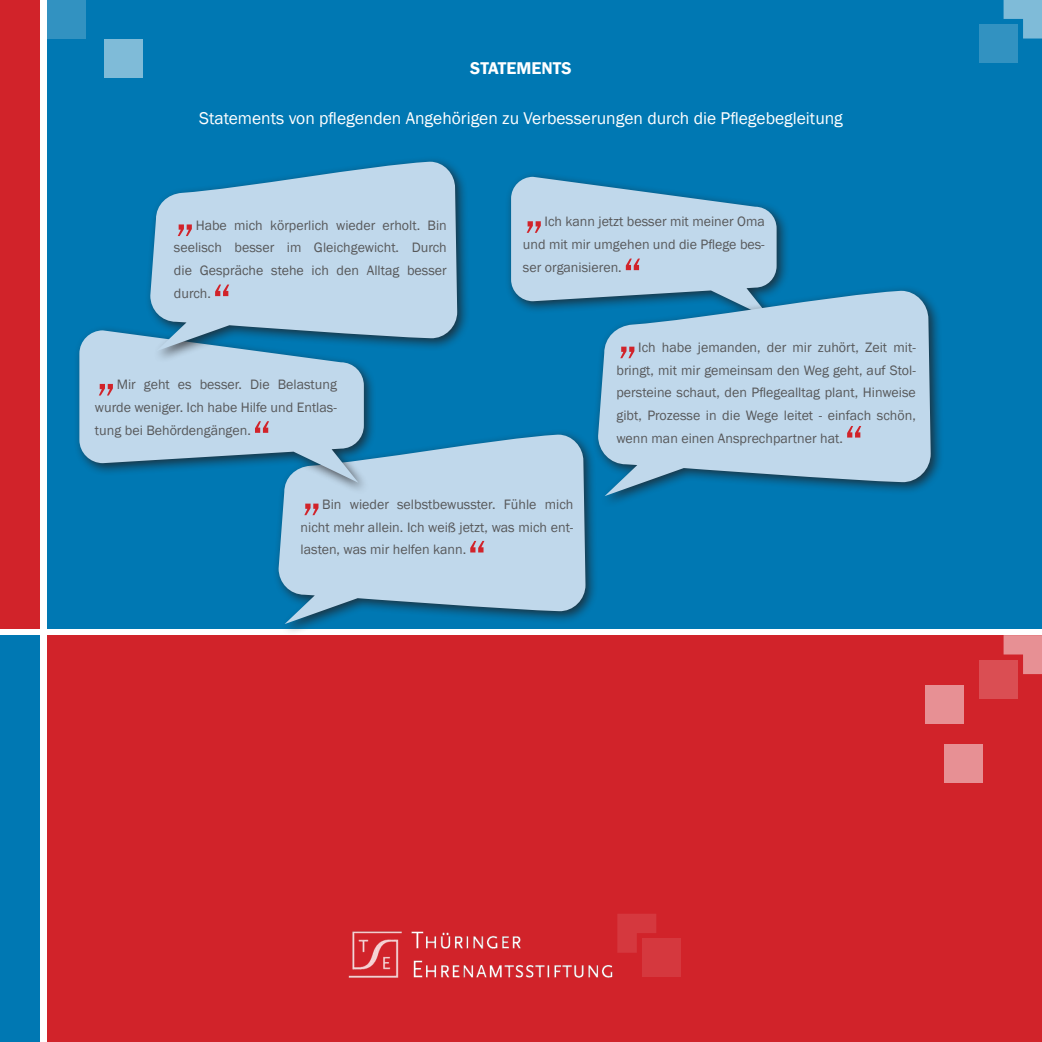
<style>
.page{position:relative;width:1042px;height:1042px;background:#fff}
.page>*{position:absolute;margin:0;border:0;box-sizing:border-box;transform-origin:0 0}
.t1{font:54.25px "Franklin Gothic";color:#d1232a}
.t2{font:17.5px "Franklin Gothic";color:#fff}
.t3{font:600 17.5px "Franklin Gothic";color:#fff}
.t4{font:14px/22.8px "Franklin Gothic";color:#57585a;text-align:justify}
</style>
<div class="page">
<div style="left:47px;top:635px;width:995px;height:407px;background:#d1232a"></div>
<div style="left:0;top:635px;width:40px;height:407px;background:#0078b3"></div>
<div style="left:47px;top:0;width:995px;height:629px;background:#0078b3"></div>
<div style="left:47px;top:0;width:39px;height:39px;background:#3292c1"></div>
<img style="left:348px;top:931px;width:271px;height:47px">
<svg style="left:617px;top:914px;width:39px;height:38px"></svg>
<div style="left:642px;top:938px;width:39px;height:39px;background:#d5383e"></div>
<div style="left:0;top:0;width:40px;height:629px;background:#d1232a"></div>
<svg style="left:1003px;top:0;width:39px;height:39px"></svg>
<div style="left:979px;top:24px;width:39px;height:39px;background:#3292c1"></div>
<div style="left:104px;top:39px;width:39px;height:39px;background:#7fbbd8"></div>
<div style="left:505px;top:171px;width:285px;height:160px;background:#231f20;opacity:.75"></div>
<svg style="left:511px;top:177px;width:265px;height:143px;background:#9cc4de"></svg>
<div style="left:273px;top:428px;width:325px;height:208px;background:#231f20;opacity:.75"></div>
<svg style="left:279px;top:435px;width:306px;height:189px;background:#a2c6de"></svg>
<div style="left:73px;top:325px;width:304px;height:169px;background:#231f20;opacity:.75"></div>
<svg style="left:79px;top:330px;width:285px;height:153px;background:#9dc3db"></svg>
<div style="left:592px;top:285px;width:351px;height:223px;background:#231f20;opacity:.75"></div>
<svg style="left:598px;top:291px;width:332px;height:205px;background:#9cc3dc"></svg>
<div style="left:145px;top:156px;width:325px;height:207px;background:#231f20;opacity:.75"></div>
<svg style="left:150px;top:162px;width:307px;height:189px;background:#9cc3dd"></svg>
<svg style="left:1003px;top:635px;width:39px;height:39px"></svg>
<div style="left:979px;top:659px;width:39px;height:39px;background:#da4e53"></div>
<div style="left:924px;top:685px;width:39px;height:39px;background:#e79094"></div>
<div style="left:944px;top:744px;width:39px;height:39px;background:#e79094"></div>
<p class="t3" style="left:470px;top:58px;width:12px">STATEMENT</p>
<p class="t3" style="left:561px;top:58px;width:12px">S</p>
<p class="t2" style="left:199px;top:107px;width:645px">Statements von pflegenden Angehörigen zu Verbesserungen durch die Pflegebegleitung</p>
<p class="t4" style="left:174px;top:214px;width:274px;text-indent:22px">Habe mich körperlich wieder erholt. Bin seelisch besser im Gleichgewicht. Durch die Gespräche stehe ich den Alltag besser durch.</p>
<h1 class="t1" style="left:174px;top:178px;width:23px">„</h1>
<h1 class="t1" style="left:211px;top:269px;width:23px">“</h1>
<p class="t4" style="left:95px;top:373px;width:243px;text-indent:22px">Mir geht es besser. Die Belastung wurde weniger. Ich habe Hilfe und Entlas&shy;tung bei Behördengängen.</p>
<h1 class="t1" style="left:95px;top:337px;width:23px">„</h1>
<h1 class="t1" style="left:251px;top:406px;width:23px">“</h1>
<p class="t4" style="left:523px;top:211px;width:243px;text-indent:22px">Ich kann jetzt besser mit meiner Oma und mit mir umgehen und die Pflege bes&shy;ser organisieren.</p>
<h1 class="t1" style="left:523px;top:175px;width:23px">„</h1>
<h1 class="t1" style="left:622px;top:243px;width:23px">“</h1>
<p class="t4" style="left:616px;top:336px;width:301px;text-indent:22px">Ich habe jemanden, der mir zuhört, Zeit mit&shy;bringt, mit mir gemeinsam den Weg geht, auf Stol&shy;persteine schaut, den Pflegealltag plant, Hinweise gibt, Prozesse in die Wege leitet - einfach schön, wenn man einen Ansprechpartner hat.</p>
<h1 class="t1" style="left:616px;top:300px;width:23px">„</h1>
<h1 class="t1" style="left:843px;top:410px;width:23px">“</h1>
<p class="t4" style="left:300px;top:493px;width:274px;text-indent:22px">Bin wieder selbstbewusster. Fühle mich nicht mehr allein. Ich weiß jetzt, was mich ent&shy;lasten, was mir helfen kann.</p>
<h1 class="t1" style="left:300px;top:457px;width:23px">„</h1>
<h1 class="t1" style="left:466px;top:525px;width:23px">“</h1>
</div>
